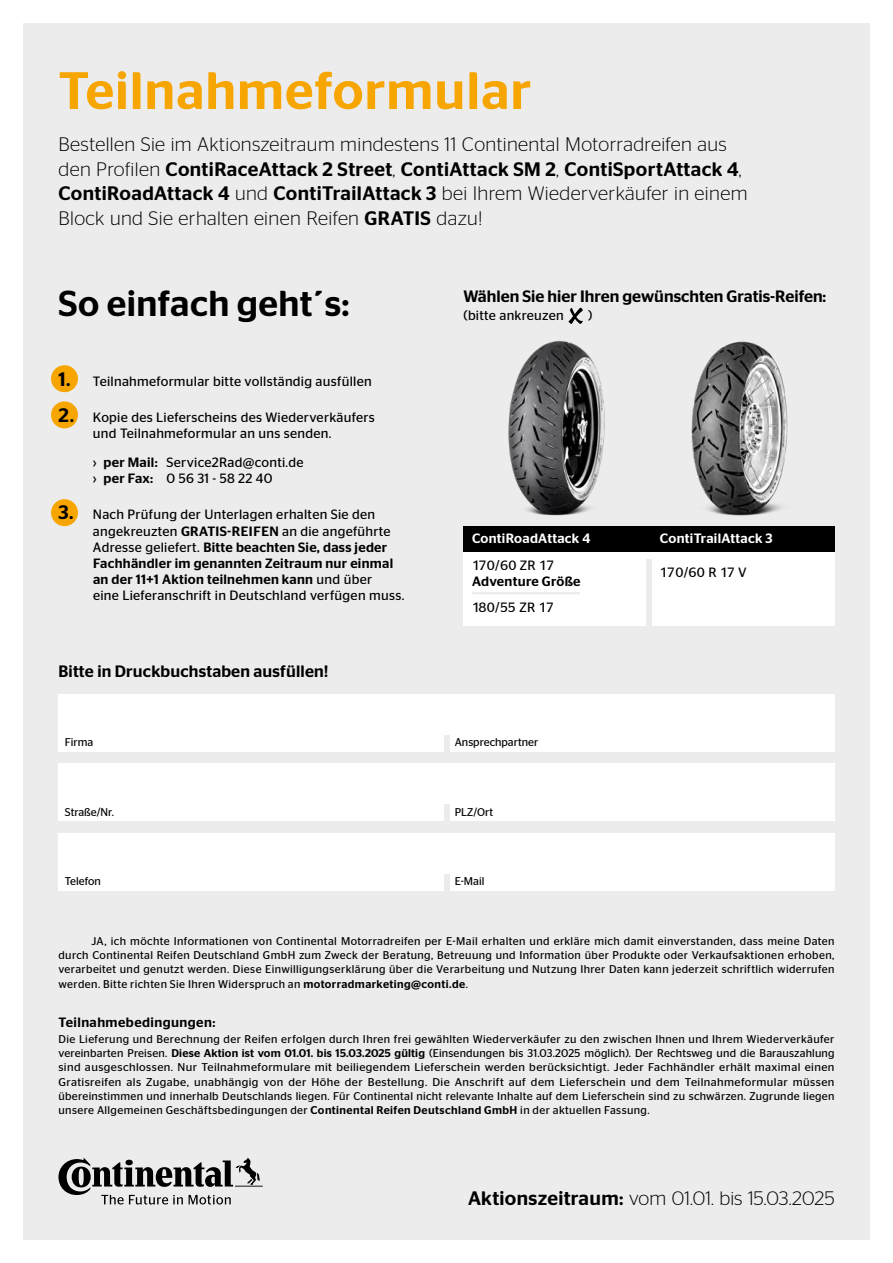
<style>
.page{position:relative;width:893px;height:1263px;background:#fff}
.page>*{position:absolute;margin:0;border:0;box-sizing:border-box;transform-origin:0 0}
.t1{font:500 52.5px "Continental Stag Sans";letter-spacing:.02em;color:#f7a500}
.t2{font:500 36px "Continental Stag Sans";letter-spacing:.01em;color:#000}
.t3{font:300 19.5px/24.8px "Continental Stag Sans";letter-spacing:.02em;color:#000}
.t4{font:500 16.5px "Continental Stag Sans";color:#000}
.t5{font:13.5px/16.2px "Continental Stag Sans";letter-spacing:.02em;color:#000}
.t6{font:500 13.5px "Continental Stag Sans";letter-spacing:.03em;color:#000}
.t7{font:500 13.5px "Continental Stag Sans";letter-spacing:.02em;color:#fff}
.t8{font:11.25px/14.2px "Continental Stag Sans";letter-spacing:.03em;color:#000;text-align:justify}
.t9{font:11.25px "Continental Stag Sans";color:#000}
.s1{font-weight:500}
.s2{font-weight:500;font-size:19.5px}
</style>
<div class="page">
<div style="left:23px;top:24px;width:847px;height:1215px;background:#ececec"></div>
<div style="left:58px;top:833px;width:776px;height:57px;background:#fff"></div>
<div style="left:58px;top:763px;width:776px;height:58px;background:#fff"></div>
<div style="left:463px;top:526px;width:371px;height:100px;background:#fff"></div>
<div style="left:463px;top:526px;width:371px;height:25px;background:#000"></div>
<svg style="left:58px;top:1158px;width:205px;height:46px"></svg>
<div style="left:646px;top:559px;width:6px;height:68px;background:#ececec"></div>
<div style="left:51px;top:499px;width:27px;height:27px;background:#f7a500;border-radius:50%"></div>
<div style="left:51px;top:401px;width:27px;height:27px;background:#f7a500;border-radius:50%"></div>
<div style="left:51px;top:365px;width:27px;height:27px;background:#f7a500;border-radius:50%"></div>
<svg style="left:568px;top:307px;width:15px;height:17px"></svg>
<img style="left:508px;top:340px;width:97px;height:176px">
<img style="left:691px;top:341px;width:97px;height:175px">
<hr style="left:472px;top:592px;width:108px;height:2px;background:#ececec">
<div style="left:58px;top:694px;width:776px;height:58px;background:#fff"></div>
<div style="left:444px;top:735px;width:5px;height:17px;background:#ececec"></div>
<div style="left:444px;top:805px;width:5px;height:16px;background:#ececec"></div>
<div style="left:444px;top:874px;width:5px;height:16px;background:#ececec"></div>
<h1 class="t1" style="left:58px;top:60px;width:474px">Teilnahmeformular</h1>
<p class="t3" style="left:58px;top:131px;width:690px">Bestellen Sie im Aktionszeitraum mindestens 11 Continental Motorradreifen aus den Profilen <span class="s1">ContiRaceAttack 2 Street</span>, <span class="s1">ContiAttack SM 2</span>, <span class="s1">ContiSportAttack 4</span>, <span class="s1">ContiRoadAttack 4</span> und <span class="s1">ContiTrailAttack 3</span> bei Ihrem Wiederverkäufer in einem Block und Sie erhalten einen Reifen <span class="s1">GRATIS</span> dazu!</p>
<h2 class="t2" style="left:58px;top:282px;width:293px">So einfach geht´s:</h2>
<h3 class="t4" style="left:463px;top:287px;width:364px">Wählen Sie hier Ihren gewünschten Gratis-Reifen:</h3>
<p class="t5" style="left:463px;top:307px;width:102px">(bitte ankreuzen</p>
<p class="t5" style="left:588px;top:307px;width:6px">)</p>
<p class="t5" style="left:58px;top:373px;width:315px"><span class="s2">1.</span> Teilnahmeformular bitte vollständig ausfüllen</p>
<p class="t5" style="left:93px;top:409px;width:283px;text-indent:-35px"><span class="s2">2.</span> Kopie des Lieferscheins des Wiederverkäufers und Teilnahmeformular an uns senden.</p>
<p class="t5" style="left:93px;top:454px;width:212px">› <span class="s1">per Mail:</span> Service2Rad@conti.de › <span class="s1">per Fax:</span> 0 56 31 - 58 22 40</p>
<p class="t5" style="left:93px;top:506px;width:313px;text-indent:-35px"><span class="s2">3.</span> Nach Prüfung der Unterlagen erhalten Sie den angekreuzten <span class="s1">GRATIS-REIFEN</span> an die angeführte Adresse geliefert. <span class="s1">Bitte beachten Sie, dass jeder Fachhändler im genannten Zeitraum nur einmal an der 11+1 Aktion teilnehmen kann</span> und über<br>eine Lieferanschrift in Deutschland verfügen muss.</p>
<h3 class="t4" style="left:58px;top:662px;width:272px">Bitte in Druckbuchstaben ausfüllen!</h3>
<p class="t7" style="left:472px;top:531px;width:120px">ContiRoadAttack 4</p>
<p class="t7" style="left:660px;top:531px;width:114px">ContiTrailAttack 3</p>
<p class="t5" style="left:472px;top:557px;width:84px">170/60 ZR 17</p>
<p class="t6" style="left:472px;top:573px;width:110px">Adventure Größe</p>
<p class="t5" style="left:472px;top:599px;width:83px">180/55 ZR 17</p>
<p class="t5" style="left:660px;top:564px;width:88px">170/60 R 17 V</p>
<p class="t8" style="left:65px;top:735px;width:30px">Firma</p>
<p class="t9" style="left:455px;top:736px;width:85px">Ansprechpartner</p>
<p class="t9" style="left:65px;top:805px;width:51px">Straße/Nr.</p>
<p class="t8" style="left:455px;top:804px;width:40px">PLZ/Ort</p>
<p class="t9" style="left:65px;top:875px;width:38px">Telefon</p>
<p class="t8" style="left:455px;top:874px;width:31px">E-Mail</p>
<p class="t8" style="left:58px;top:934px;width:778px;text-indent:33px">JA, ich möchte Informationen von Continental Motorradreifen per E-Mail erhalten und erkläre mich damit einverstanden, dass meine Daten durch Continental Reifen Deutschland GmbH zum Zweck der Beratung, Betreuung und Information über Produkte oder Verkaufsaktionen erhoben, verarbeitet und genutzt werden. Diese Einwilligungserklärung über die Verarbeitung und Nutzung Ihrer Daten kann jederzeit schriftlich widerrufen werden. Bitte richten Sie Ihren Widerspruch an <span class="s1">motorradmarketing@conti.de</span>.</p>
<p class="t6" style="left:58px;top:1015px;width:159px">Teilnahmebedingungen:</p>
<p class="t8" style="left:58px;top:1032px;width:778px">Die Lieferung und Berechnung der Reifen erfolgen durch Ihren frei gewählten Wiederverkäufer zu den zwischen Ihnen und Ihrem Wiederverkäufer vereinbarten Preisen. <span class="s1">Diese Aktion ist vom 01.01. bis 15.03.2025 gültig</span> (Einsendungen bis 31.03.2025 möglich). Der Rechtsweg und die Barauszahlung sind ausgeschlossen. Nur Teilnahmeformulare mit beiliegendem Lieferschein werden berücksichtigt. Jeder Fachhändler erhält maximal einen Gratisreifen als Zugabe, unabhängig von der Höhe der Bestellung. Die Anschrift auf dem Lieferschein und dem Teilnahmeformular müssen übereinstimmen und innerhalb Deutschlands liegen. Für Continental nicht relevante Inhalte auf dem Lieferschein sind zu schwärzen. Zugrunde liegen unsere Allgemeinen Geschäftsbedingungen der <span class="s1">Continental Reifen Deutschland GmbH</span> in der aktuellen Fassung.</p>
<h3 class="t3" style="left:468px;top:1185px;width:368px"><span class="s1">Aktionszeitraum:</span> vom 01.01. bis 15.03.2025</h3>
</div>
